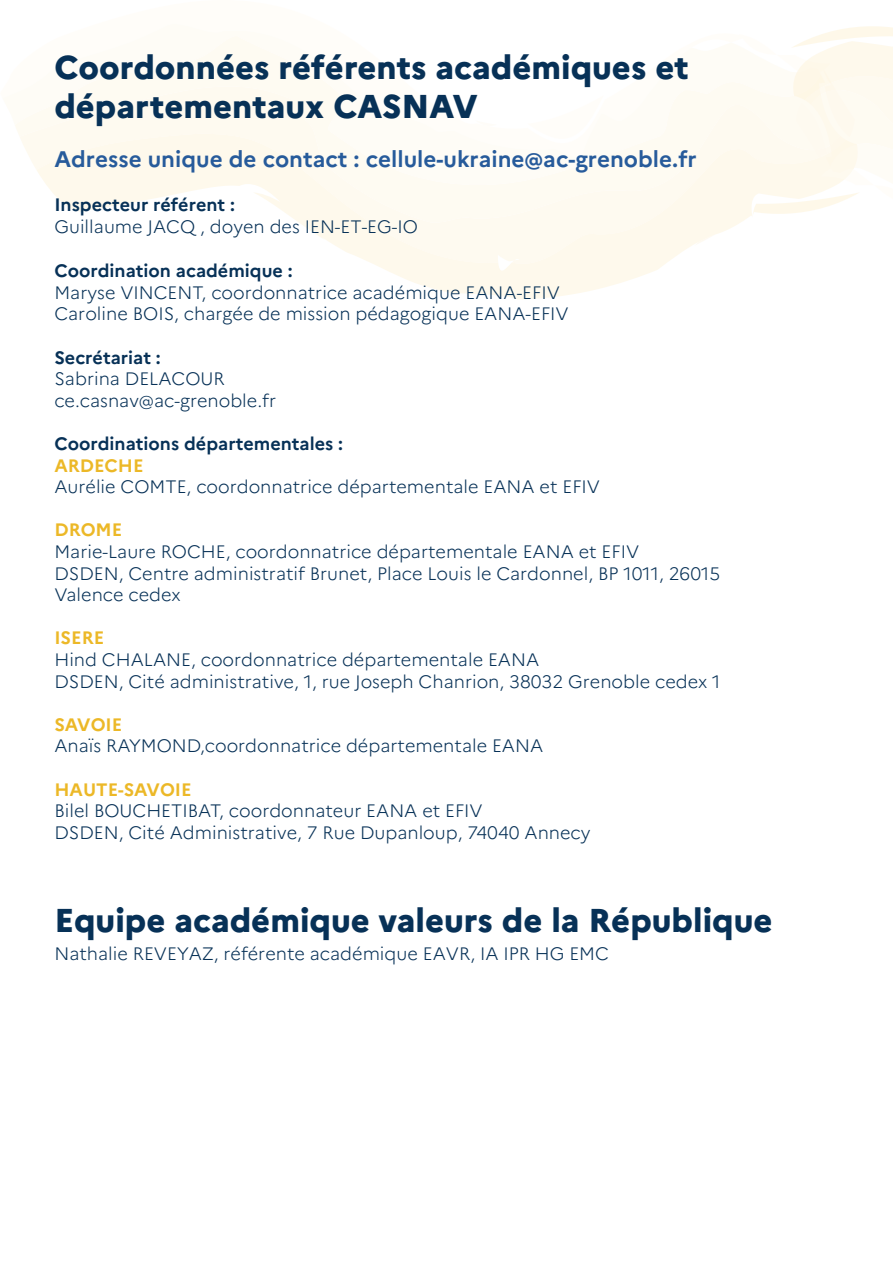
<style>
.page{position:relative;width:893px;height:1263px;background:#fff}
.page>*{position:absolute;margin:0;border:0;box-sizing:border-box;transform-origin:0 0}
.t1{font:800 33px/39.6px "Marianne";color:#073157}
.t2{font:700 22.5px "Marianne";color:#275b9b}
.t3{font:300 18px/21.6px "Marianne";color:#073157}
.t4{font:700 18px "Marianne";color:#073157}
.t5{font:700 18px "Marianne";color:#ecb827}
</style>
<div class="page">
<svg style="left:15px;top:36px;width:669px;height:132px"></svg>
<svg style="left:36px;top:134px;width:655px;height:166px;fill:#fefbf2"></svg>
<svg style="left:684px;top:26px;width:209px;height:220px"></svg>
<h1 class="t1" style="left:54px;top:44px;width:636px">Coordonnées référents académiques et départementaux CASNAV</h1>
<p class="t2" style="left:54px;top:142px;width:644px">Adresse unique de contact : cellule-ukraine@ac-grenoble.fr</p>
<p class="t4" style="left:54px;top:191px;width:182px">Inspecteur référent :</p>
<p class="t3" style="left:54px;top:214px;width:365px">Guillaume JACQ , doyen des IEN-ET-EG-IO</p>
<p class="t4" style="left:54px;top:257px;width:240px">Coordination académique :</p>
<p class="t3" style="left:54px;top:280px;width:516px">Maryse VINCENT, coordonnatrice académique EANA-EFIV<br>Caroline BOIS, chargée de mission pédagogique EANA-EFIV</p>
<p class="t4" style="left:54px;top:343px;width:108px">Secrétariat :</p>
<p class="t3" style="left:54px;top:367px;width:223px">Sabrina DELACOUR ce.casnav@ac-grenoble.fr</p>
<p class="t4" style="left:54px;top:430px;width:290px">Coordinations départementales :</p>
<p class="t5" style="left:54px;top:451px;width:91px">ARDECHE</p>
<p class="t3" style="left:54px;top:475px;width:547px">Aurélie COMTE, coordonnatrice départementale EANA et EFIV</p>
<p class="t5" style="left:54px;top:516px;width:69px">DROME</p>
<p class="t3" style="left:54px;top:539px;width:667px">Marie-Laure ROCHE, coordonnatrice départementale EANA et EFIV<br>DSDEN, Centre administratif Brunet, Place Louis le Cardonnel, BP 1011, 26015<br>Valence cedex</p>
<p class="t5" style="left:54px;top:624px;width:51px">ISERE</p>
<p class="t3" style="left:54px;top:647px;width:668px">Hind CHALANE, coordonnatrice départementale EANA<br>DSDEN, Cité administrative, 1, rue Joseph Chanrion, 38032 Grenoble cedex 1</p>
<p class="t5" style="left:54px;top:710px;width:70px">SAVOIE</p>
<p class="t3" style="left:54px;top:734px;width:490px">Anaïs RAYMOND,coordonnatrice départementale EANA</p>
<p class="t5" style="left:54px;top:775px;width:139px">HAUTE-SAVOIE</p>
<p class="t3" style="left:54px;top:799px;width:538px">Bilel BOUCHETIBAT, coordonnateur EANA et EFIV<br>DSDEN, Cité Administrative, 7 Rue Dupanloup, 74040 Annecy</p>
<h1 class="t1" style="left:54px;top:897px;width:720px">Equipe académique valeurs de la République</h1>
<p class="t3" style="left:54px;top:941px;width:556px">Nathalie REVEYAZ, référente académique EAVR, IA IPR HG EMC</p>
</div>
